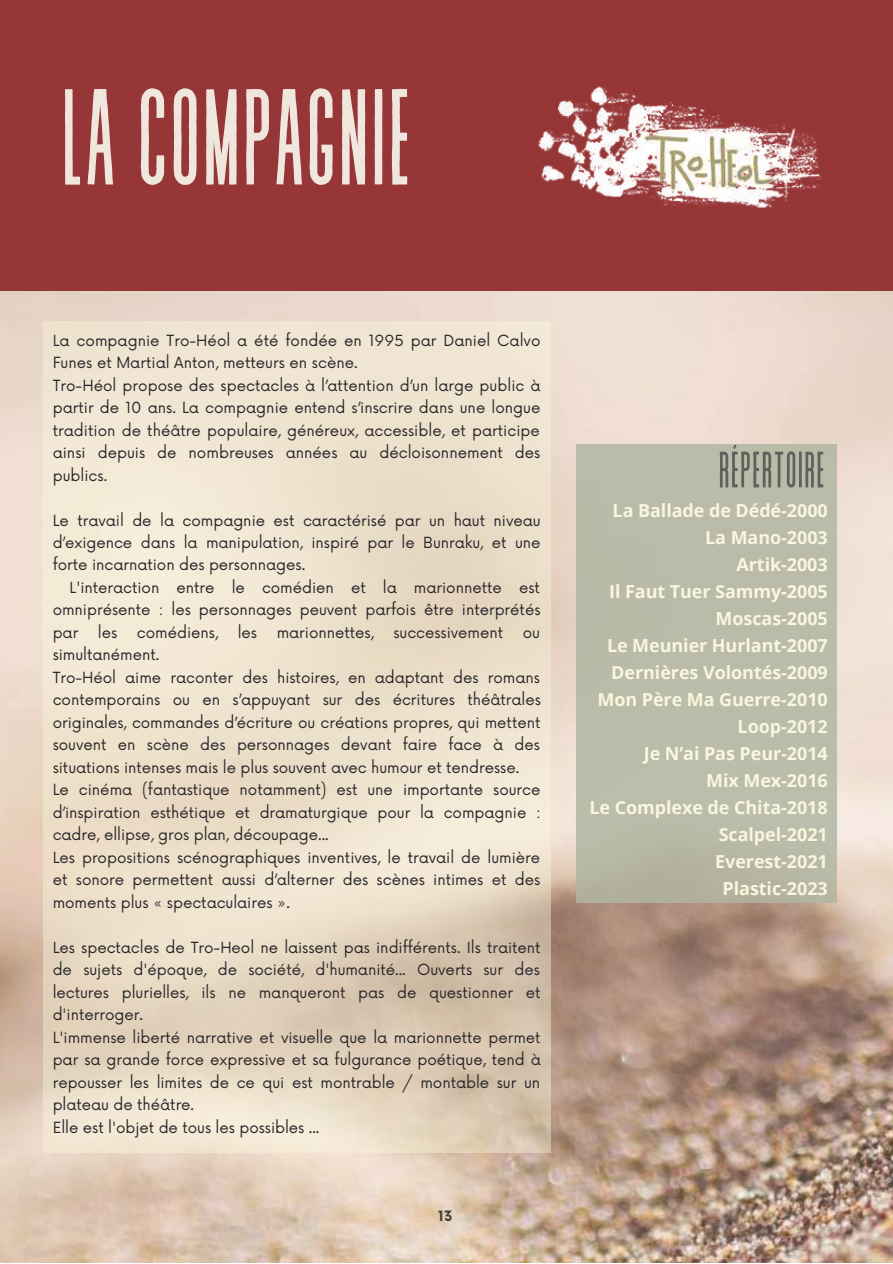
<style>
.page{position:relative;width:893px;height:1264px;background:#fff}
.page>*{position:absolute;margin:0;border:0;box-sizing:border-box;transform-origin:0 0}
.t1{font:136.05px "Revive 80 Tall";color:#efe7dd}
.t2{font:51px "Revive 80 Tall";color:#62605d}
.t3{font:700 18px/27px "Open Sans";letter-spacing:-.005em;color:#f9f7dc;text-align:right}
.t4{font:15px/22.5px "Now";letter-spacing:-.005em;color:#272529}
.t5{font:700 13.8px "Now";color:#423e3a}
</style>
<div class="page">
<img style="left:0;top:291px;width:892px;height:971px">
<div style="left:0;top:0;width:892px;height:291px;background:#973637"></div>
<img style="left:538px;top:86px;width:284px;height:123px">
<div style="left:576px;top:444px;width:260px;height:459px;background:#babca9"></div>
<svg style="left:43px;top:321px;width:507px;height:831px;background:#ebdec9"></svg>
<h1 class="t1" style="left:60px;top:68px;width:353px">LA COMPAGNIE</h1>
<p class="t4" style="left:53px;top:330px;width:489px">La compagnie Tro-Héol a été fondée en 1995 par Daniel Calvo Funes et Martial Anton, metteurs en scène.<br>Tro-Héol propose des spectacles à l’attention d’un large public à partir de 10 ans. La compagnie entend s’inscrire dans une longue tradition de théâtre populaire, généreux, accessible, et participe ainsi depuis de nombreuses années au décloisonnement des publics.</p>
<p class="t4" style="left:53px;top:509px;width:489px;text-align:justify">Le travail de la compagnie est caractérisé par un haut niveau d’exigence dans la manipulation, inspiré par le Bunraku, et une forte incarnation des personnages.</p>
<p class="t4" style="left:53px;top:577px;width:489px;text-align:justify;text-indent:17px">L'interaction entre le comédien et la marionnette est omniprésente : les personnages peuvent parfois être interprétés par</p>
<p class="t4" style="left:98px;top:622px;width:21px">les</p>
<p class="t4" style="left:137px;top:622px;width:83px">comédiens,</p>
<p class="t4" style="left:238px;top:622px;width:21px">les</p>
<p class="t4" style="left:277px;top:622px;width:99px">marionnettes,</p>
<p class="t4" style="left:393px;top:622px;width:111px">successivement</p>
<p class="t4" style="left:523px;top:622px;width:19px">ou</p>
<p class="t4" style="left:53px;top:644px;width:489px">simultanément.<br>Tro-Héol aime raconter des histoires, en adaptant des romans contemporains ou en s’appuyant sur des écritures théâtrales originales, commandes d’écriture ou créations propres, qui mettent souvent en scène des personnages devant faire face à des situations intenses mais le plus souvent avec humour et tendresse.<br>Le cinéma (fantastique notamment) est une importante source d’inspiration esthétique et dramaturgique pour la compagnie : cadre, ellipse, gros plan, découpage...<br>Les propositions scénographiques inventives, le travail de lumière et sonore permettent aussi d’alterner des scènes intimes et des moments plus « spectaculaires ».</p>
<p class="t4" style="left:53px;top:936px;width:489px">Les spectacles de Tro-Heol ne laissent pas indifférents. Ils traitent de sujets d'époque, de société, d'humanité... Ouverts sur des lectures plurielles, ils ne manqueront pas de questionner et d'interroger.<br>L'immense liberté narrative et visuelle que la marionnette permet par sa grande force expressive et sa fulgurance poétique, tend à repousser les limites de ce qui est montrable / montable sur un plateau de théâtre.<br>Elle est l'objet de tous les possibles ...</p>
<p class="t5" style="left:438px;top:1208px;width:16px">13</p>
<h2 class="t2" style="left:718px;top:443px;width:108px">RÉPERTOIRE</h2>
<p class="t3" style="left:589px;top:496px;width:240px">La Ballade de Dédé-2000<br>La Mano-2003<br>Artik-2003<br>Il Faut Tuer Sammy-2005<br>Moscas-2005<br>Le Meunier Hurlant-2007<br>Dernières Volontés-2009<br>Mon Père Ma Guerre-2010<br>Loop-2012<br>Je N’ai Pas Peur-2014<br>Mix Mex-2016<br>Le Complexe de Chita-2018<br>Scalpel-2021<br>Everest-2021<br>Plastic-2023</p>
</div>
